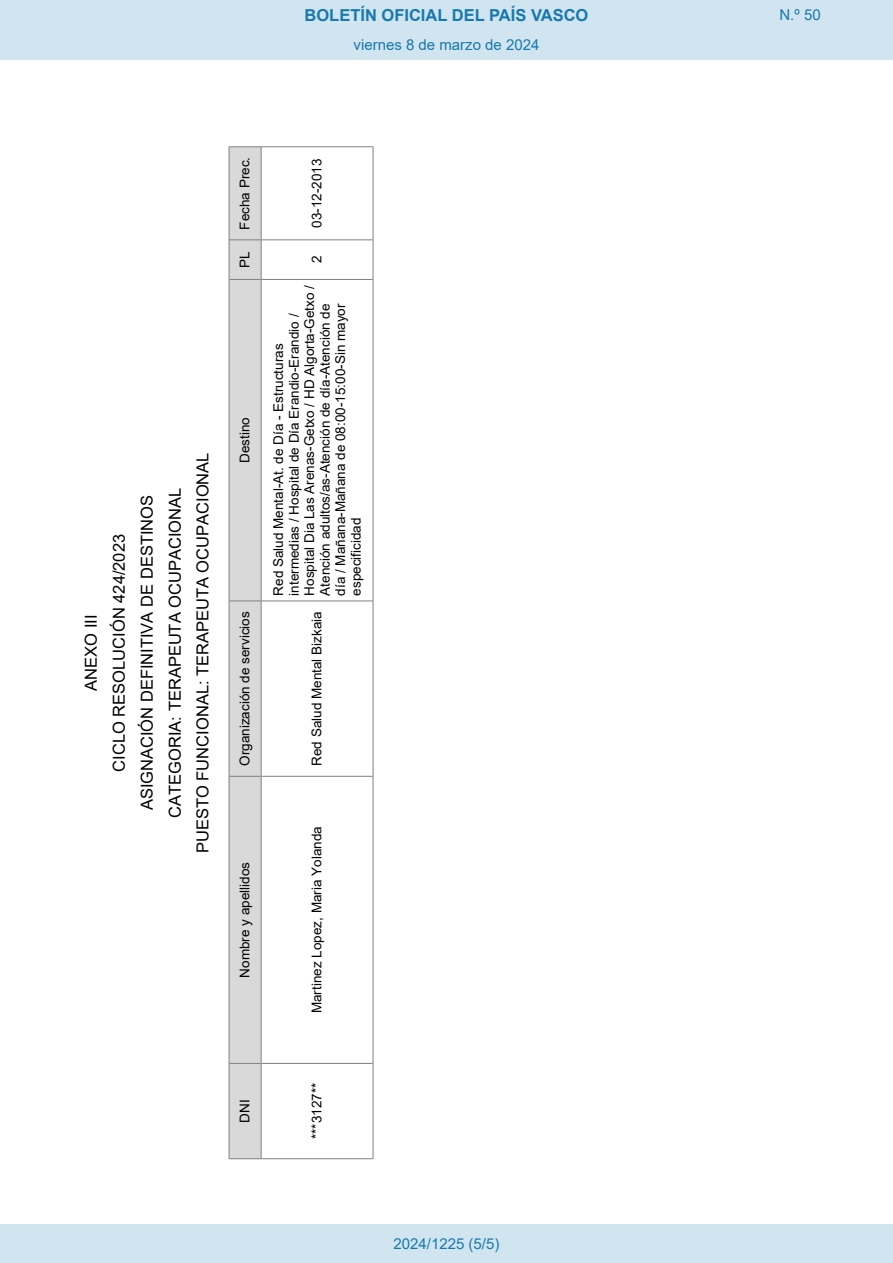
<style>
.page{position:relative;width:893px;height:1263px;background:#fff}
.page>*{position:absolute;margin:0;border:0;box-sizing:border-box;transform-origin:0 0}
.t1{font:16.5px/27.9px "Arial";color:#000;text-align:center}
.t2{font:700 16.5px "Arial";color:#1879ad}
.Paginacion_Centro{font:15px "Arial";color:#1879ad}
.t3{font:13.5px/15.5px "Arial";color:#000}
</style>
<div class="page">
<div style="left:229px;top:1064px;width:32px;height:94px;background:#d9d9d9"></div>
<div style="left:229px;top:777px;width:32px;height:286px;background:#d9d9d9"></div>
<div style="left:229px;top:601px;width:32px;height:175px;background:#d9d9d9"></div>
<div style="left:229px;top:280px;width:32px;height:320px;background:#d9d9d9"></div>
<div style="left:229px;top:240px;width:32px;height:39px;background:#d9d9d9"></div>
<div style="left:229px;top:147px;width:32px;height:92px;background:#d9d9d9"></div>
<hr style="left:229px;top:1158px;width:144px;height:1px;background:#808080">
<hr style="left:229px;top:1063px;width:32px;height:1px;background:#808080">
<hr style="left:262px;top:1063px;width:111px;height:1px;background:#808080">
<hr style="left:229px;top:776px;width:32px;height:1px;background:#808080">
<hr style="left:262px;top:776px;width:111px;height:1px;background:#808080">
<hr style="left:229px;top:600px;width:32px;height:1px;background:#808080">
<hr style="left:262px;top:600px;width:111px;height:1px;background:#808080">
<hr style="left:229px;top:279px;width:32px;height:1px;background:#808080">
<hr style="left:262px;top:279px;width:111px;height:1px;background:#808080">
<hr style="left:229px;top:239px;width:32px;height:1px;background:#808080">
<hr style="left:262px;top:239px;width:111px;height:1px;background:#808080">
<hr style="left:229px;top:146px;width:144px;height:1px;background:#808080">
<hr style="left:229px;top:146px;width:1px;height:1013px;background:#808080">
<hr style="left:261px;top:147px;width:1px;height:1011px;background:#808080">
<hr style="left:373px;top:146px;width:1px;height:1013px;background:#808080">
<div style="left:0;top:0;width:893px;height:60px;background:#d0e5f0"></div>
<div style="left:0;top:1225px;width:893px;height:38px;background:#d0e5f0"></div>
<p class="t2" style="left:305px;top:3px;width:285px">BOLETÍN OFICIAL DEL PAÍS VASCO</p>
<p class="Paginacion_Centro" style="left:779px;top:5px;width:43px">N.º 50</p>
<p class="Paginacion_Centro" style="left:353px;top:35px;width:187px">viernes 8 de marzo de 2024</p>
<p class="t1" style="left:77px;top:853px;width:402px;rotate:-90deg">ANEXO III<br>CICLO RESOLUCIÓN 424/2023<br>ASIGNACIÓN DEFINITIVA DE DESTINOS<br>CATEGORIA: TERAPEUTA OCUPACIONAL<br>PUESTO FUNCIONAL: TERAPEUTA OCUPACIONAL</p>
<p class="t3" style="left:237px;top:230px;width:74px;rotate:-90deg">Fecha Prec.</p>
<p class="t3" style="left:309px;top:228px;width:71px;rotate:-90deg">03-12-2013</p>
<p class="t3" style="left:237px;top:268px;width:18px;rotate:-90deg">PL</p>
<p class="t3" style="left:309px;top:263px;width:9px;rotate:-90deg">2</p>
<p class="t3" style="left:237px;top:463px;width:47px;rotate:-90deg">Destino</p>
<p class="t3" style="left:271px;top:596px;width:312px;rotate:-90deg">Red Salud Mental-At. de Día - Estructuras intermedias / Hospital de Día Erandio-Erandio / Hospital Dia Las Arenas-Getxo / HD Algorta-Getxo / Atención adultos/as-Atención de día-Atención de día / Mañana-Mañana de 08:00-15:00-Sin mayor especificidad</p>
<p class="t3" style="left:237px;top:766px;width:156px;rotate:-90deg">Organización de servicios</p>
<p class="t3" style="left:309px;top:766px;width:156px;rotate:-90deg">Red Salud Mental Bizkaia</p>
<p class="t3" style="left:237px;top:978px;width:117px;rotate:-90deg">Nombre y apellidos</p>
<p class="t3" style="left:309px;top:1013px;width:188px;rotate:-90deg">Martinez Lopez, Maria Yolanda</p>
<p class="t3" style="left:237px;top:1123px;width:25px;rotate:-90deg">DNI</p>
<p class="t3" style="left:309px;top:1139px;width:58px;rotate:-90deg">***3127**</p>
<p class="Paginacion_Centro" style="left:393px;top:1234px;width:107px">2024/1225 (5/5)</p>
</div>
